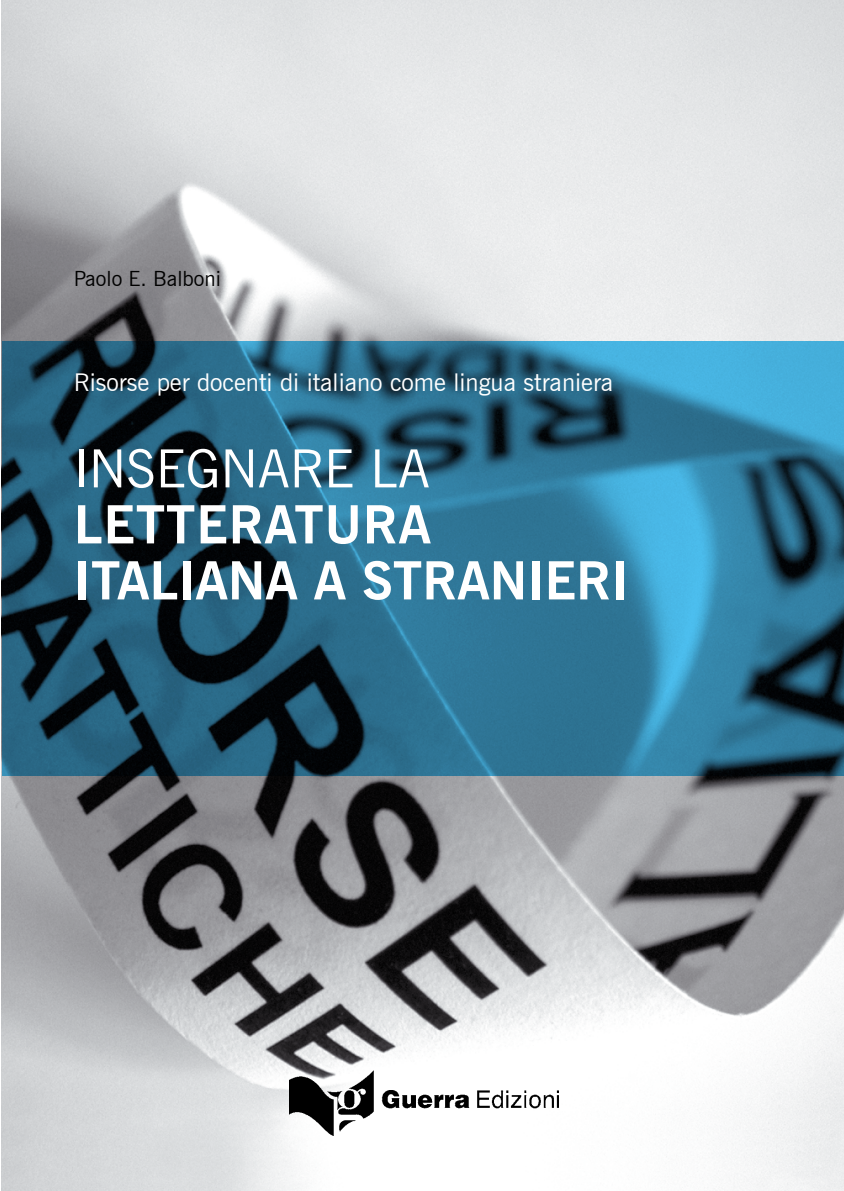
<style>
.page{position:relative;width:844px;height:1191px;background:#fff}
.page>*{position:absolute;margin:0;border:0;box-sizing:border-box;transform-origin:0 0}
.t1{font:700 52.5px/56px "News Gothic BT";color:#fff}
.t2{font:52.5px "News Gothic BT";color:#fff}
.t3{font:24.5px "News Gothic BT";color:#fff}
.t4{font:21px "News Gothic BT";color:#000}
</style>
<div class="page">
<img style="left:1px;top:0;width:842px;height:1191px">
<svg style="left:2px;top:341px;width:841px;height:435px"></svg>
<img style="left:290px;top:1070px;width:268px;height:65px">
<svg style="left:763px;top:1131px;width:4px;height:10px"></svg>
<p class="t4" style="left:74px;top:266px;width:148px">Paolo E. Balboni</p>
<p class="t3" style="left:74px;top:368px;width:541px">Risorse per docenti di italiano come lingua straniera</p>
<h1 class="t2" style="left:74px;top:437px;width:357px">INSEGNARE LA</h1>
<h1 class="t1" style="left:74px;top:496px;width:556px">LETTERATURA<br>ITALIANA A STRANIERI</h1>
</div>
